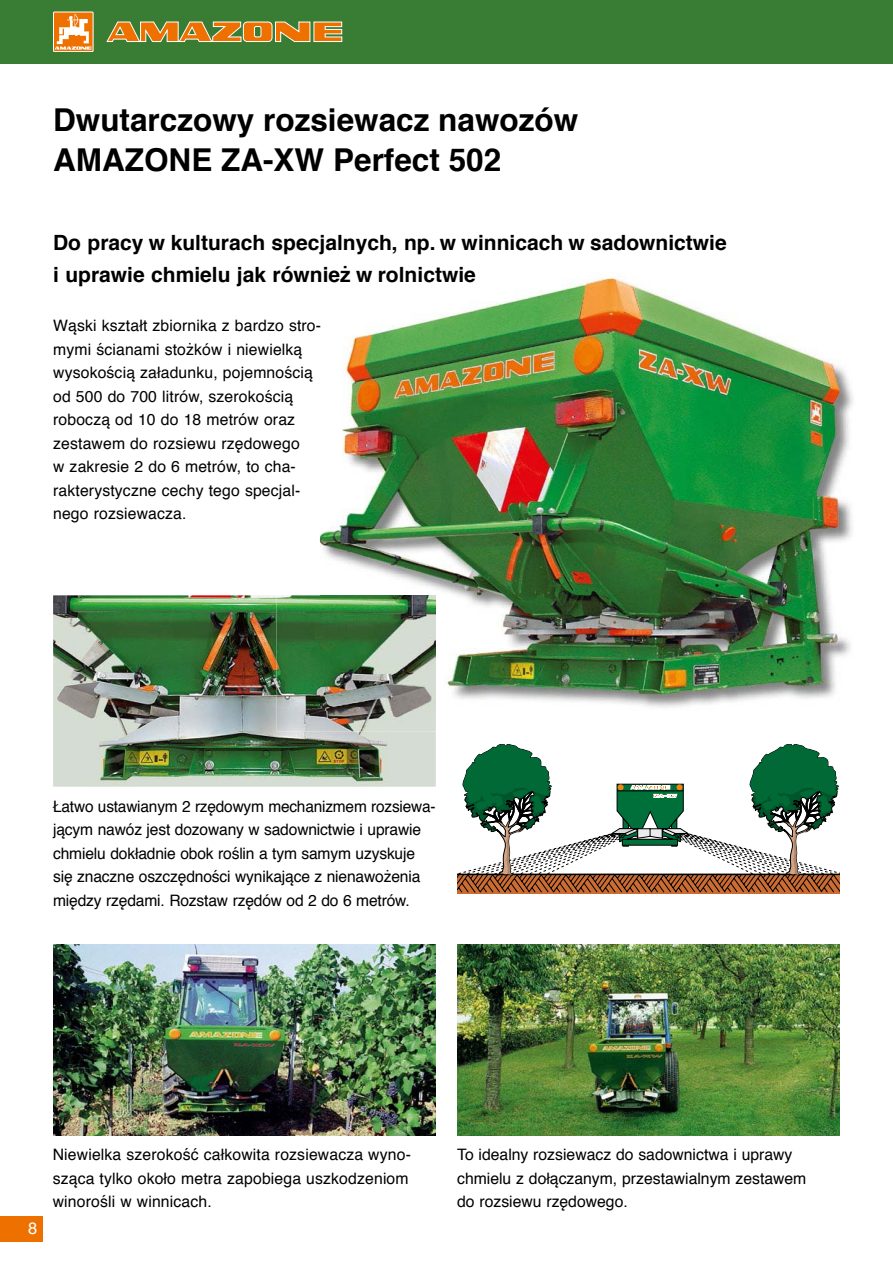
<style>
.page{position:relative;width:893px;height:1263px;background:#fff}
.page>*{position:absolute;margin:0;border:0;box-sizing:border-box;transform-origin:0 0}
.t1{font:700 31.5px/40.3px "Helvetica CE";color:#000}
.t2{font:700 21px/31.5px "Helvetica CE";color:#000}
.t3{font:16.5px "Helvetica";color:#fff}
.t4{font:15.75px/23.5px "Helvetica CE";letter-spacing:.01em;color:#000}
.t5{font:15.75px/23.5px "Helvetica CE";letter-spacing:-.01em;color:#000}
</style>
<div class="page">
<div style="left:0;top:0;width:893px;height:64px;background:#387d33"></div>
<div style="left:53px;top:12px;width:40px;height:40px;border:1px solid #fff"></div>
<svg style="left:55px;top:14px;width:37px;height:36px"></svg>
<svg style="left:106px;top:21px;width:236px;height:21px"></svg>
<svg style="left:457px;top:744px;width:383px;height:149px"></svg>
<img style="left:53px;top:595px;width:383px;height:192px">
<img style="left:53px;top:944px;width:383px;height:191px">
<img style="left:457px;top:944px;width:383px;height:191px">
<img style="left:276px;top:595px;width:160px;height:136px">
<img style="left:320px;top:279px;width:533px;height:323px">
<img style="left:447px;top:602px;width:404px;height:106px">
<img style="left:320px;top:595px;width:116px;height:115px">
<hr style="left:892px;top:632px;width:1px;height:631px;background:#c9d2ba">
<div style="left:0;top:1216px;width:43px;height:26px;background:#ee7100"></div>
<h1 class="t1" style="left:53px;top:101px;width:527px">Dwutarczowy rozsiewacz nawozów<br>AMAZONE ZA-XW Perfect 502</h1>
<h2 class="t2" style="left:53px;top:228px;width:675px">Do pracy w kulturach specjalnych, np. w winnicach w sadownictwie i uprawie chmielu jak również w rolnictwie</h2>
<p class="t4" style="left:53px;top:315px;width:269px">Wąski kształt zbiornika z bardzo stro&shy;mymi ścianami stożków i niewielką wysokością załadunku, pojemnością od 500 do 700 litrów, szerokością roboczą od 10 do 18 metrów oraz zestawem do rozsiewu rzędowego<br>w zakresie 2 do 6 metrów, to cha&shy;rakterystyczne cechy tego specjal&shy;nego rozsiewacza.</p>
<p class="t5" style="left:53px;top:795px;width:384px">Łatwo ustawianym 2 rzędowym mechanizmem rozsiewa&shy;jącym nawóz jest dozowany w sadownictwie i uprawie chmielu dokładnie obok roślin a tym samym uzyskuje się znaczne oszczędności wynikające z nienawożenia między rzędami. Rozstaw rzędów od 2 do 6 metrów.</p>
<p class="t3" style="left:28px;top:1215px;width:11px">8</p>
<p class="t4" style="left:53px;top:1144px;width:360px">Niewielka szerokość całkowita rozsiewacza wyno&shy;sząca tylko około metra zapobiega uszkodzeniom winorośli w winnicach.</p>
<p class="t4" style="left:457px;top:1144px;width:351px">To idealny rozsiewacz do sadownictwa i uprawy chmielu z dołączanym, przestawialnym zestawem do rozsiewu rzędowego.</p>
</div>
